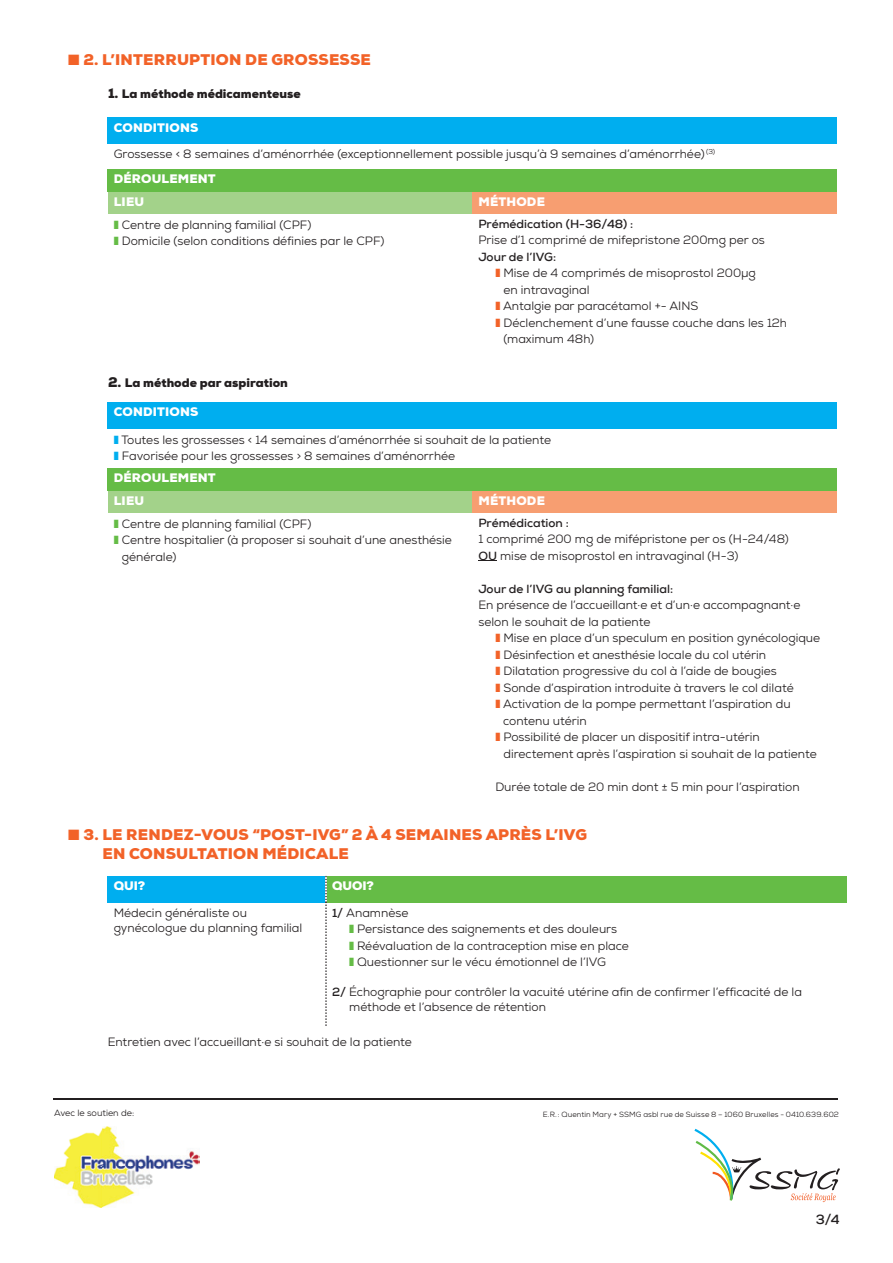
<style>
.page{position:relative;width:893px;height:1263px;background:#fff}
.page>*{position:absolute;margin:0;border:0;box-sizing:border-box;transform-origin:0 0}
.t1{font:900 15px/19.5px "Nexa";letter-spacing:.015em;color:#f26228}
.t2{font:700 13.5px "Nexa";color:#231f20}
.t3{font:12px/16.5px "Nexa";color:#231f20}
.t4{font:700 12px "Nexa";color:#231f20}
.t5{font:900 12px/22.6px "Nexa";letter-spacing:.015em;color:#fff}
.t6{font:900 12px "Nexa";color:#231f20}
.t7{font:9px "Nexa";color:#231f20}
.t8{font:7.5px "Nexa";letter-spacing:.015em;color:#231f20}
.s1{font-size:13.5px}
.s2{font-weight:900;color:#fff}
.s3{color:#65bc46}
.s4{color:#f26228}
.s5{color:#00aeef}
.s6{font-weight:700}
</style>
<div class="page">
<svg style="left:694px;top:1129px;width:146px;height:73px"></svg>
<hr style="left:53px;top:1098px;width:785px;height:2px;background:#231f20">
<img style="left:54px;top:1127px;width:145px;height:80px">
<div style="left:108px;top:118px;width:729px;height:26px;background:#00aeef"></div>
<div style="left:108px;top:402px;width:729px;height:26px;background:#00aeef"></div>
<div style="left:108px;top:169px;width:729px;height:23px;background:#65bc46"></div>
<div style="left:108px;top:192px;width:364px;height:21px;background:#a3d28a"></div>
<div style="left:472px;top:192px;width:365px;height:21px;background:#f79e71"></div>
<div style="left:108px;top:468px;width:729px;height:23px;background:#65bc46"></div>
<div style="left:108px;top:491px;width:364px;height:21px;background:#a3d28a"></div>
<div style="left:472px;top:491px;width:365px;height:21px;background:#f79e71"></div>
<svg style="left:478px;top:560px;width:19px;height:1px"></svg>
<div style="left:108px;top:876px;width:218px;height:26px;background:#00aeef"></div>
<div style="left:326px;top:876px;width:521px;height:26px;background:#65bc46"></div>
<svg style="left:325px;top:876px;width:2px;height:150px"></svg>
<p class="t1" style="left:68px;top:50px;width:304px">■ 2. L’INTERRUPTION DE GROSSESSE</p>
<p class="t6" style="left:108px;top:86px;width:194px"><span class="s1">1.</span> La méthode médicamenteuse</p>
<p class="t3" style="left:114px;top:115px;width:603px;line-height:26.4px"><span class="s2">CONDITIONS<br></span>Grossesse &lt; 8 semaines d’aménorrhée (exceptionnellement possible jusqu’à 9 semaines d’aménorrhée) <sup>(3)</sup></p>
<p class="t5" style="left:114px;top:168px;width:104px">DÉROULEMENT<br>LIEU</p>
<p class="t5" style="left:478px;top:191px;width:68px">MÉTHODE</p>
<p class="t3" style="left:114px;top:216px;width:272px"><span class="s3">❚</span> Centre de planning familial (CPF)<br><span class="s3">❚</span> Domicile (selon conditions définies par le CPF)</p>
<p class="t4" style="left:478px;top:216px;width:157px">Prémédication (H-36/48) :</p>
<p class="t3" style="left:478px;top:232px;width:288px">Prise d’1 comprimé de mifepristone 200mg per os</p>
<p class="t4" style="left:478px;top:249px;width:79px">Jour de l’IVG:</p>
<p class="t3" style="left:495px;top:265px;width:262px"><span class="s4">❚</span> Mise de 4 comprimés de misoprostol 200µg</p>
<p class="t3" style="left:503px;top:282px;width:88px">en intravaginal</p>
<p class="t3" style="left:495px;top:298px;width:205px"><span class="s4">❚</span> Antalgie par paracétamol +- AINS</p>
<p class="t3" style="left:495px;top:315px;width:293px"><span class="s4">❚</span> Déclenchement d’une fausse couche dans les 12h</p>
<p class="t3" style="left:503px;top:331px;width:92px">(maximum 48h)</p>
<p class="t6" style="left:108px;top:375px;width:181px"><span class="s1">2.</span> La méthode par aspiration</p>
<p class="t5" style="left:114px;top:401px;width:86px">CONDITIONS</p>
<p class="t3" style="left:114px;top:431px;width:439px"><span class="s5">❚</span> Toutes les grossesses &lt; 14 semaines d’aménorrhée si souhait de la patiente <span class="s5">❚</span> Favorisée pour les grossesses &gt; 8 semaines d’aménorrhée</p>
<p class="t5" style="left:114px;top:467px;width:104px">DÉROULEMENT<br>LIEU</p>
<p class="t3" style="left:114px;top:515px;width:199px"><span class="s3">❚</span> Centre de planning familial (CPF)</p>
<p class="t3" style="left:114px;top:532px;width:340px"><span class="s3">❚</span> Centre hospitalier (à proposer si souhait d’une anesthésie</p>
<p class="t3" style="left:122px;top:548px;width:56px">générale)</p>
<p class="t5" style="left:478px;top:490px;width:68px">MÉTHODE</p>
<p class="t4" style="left:478px;top:515px;width:92px">Prémédication :</p>
<p class="t3" style="left:478px;top:531px;width:312px">1 comprimé 200 mg de mifépristone per os (H-24/48)<br><span class="s6">OU</span> mise de misoprostol en intravaginal (H-3)</p>
<p class="t4" style="left:478px;top:581px;width:196px">Jour de l’IVG au planning familial:</p>
<p class="t3" style="left:478px;top:597px;width:324px">En présence de l’accueillant·e et d’un·e accompagnant·e selon le souhait de la patiente</p>
<p class="t3" style="left:495px;top:630px;width:326px"><span class="s4">❚</span> Mise en place d’un speculum en position gynécologique</p>
<p class="t3" style="left:495px;top:647px;width:272px"><span class="s4">❚</span> Désinfection et anesthésie locale du col utérin</p>
<p class="t3" style="left:495px;top:663px;width:283px"><span class="s4">❚</span> Dilatation progressive du col à l’aide de bougies</p>
<p class="t3" style="left:495px;top:680px;width:300px"><span class="s4">❚</span> Sonde d’aspiration introduite à travers le col dilaté</p>
<p class="t3" style="left:495px;top:696px;width:297px"><span class="s4">❚</span> Activation de la pompe permettant l’aspiration du</p>
<p class="t3" style="left:503px;top:713px;width:85px">contenu utérin</p>
<p class="t3" style="left:495px;top:729px;width:266px"><span class="s4">❚</span> Possibilité de placer un dispositif intra-utérin</p>
<p class="t3" style="left:503px;top:746px;width:315px">directement après l’aspiration si souhait de la patiente</p>
<p class="t3" style="left:495px;top:779px;width:306px">Durée totale de 20 min dont ± 5 min pour l’aspiration</p>
<p class="t1" style="left:102px;top:824px;width:486px;text-indent:-34px">■ 3. LE RENDEZ-VOUS “POST-IVG” 2 À 4 SEMAINES APRÈS L’IVG<br>EN CONSULTATION MÉDICALE</p>
<p class="t5" style="left:114px;top:875px;width:33px">QUI?</p>
<p class="t5" style="left:332px;top:875px;width:44px">QUOI?</p>
<p class="t3" style="left:114px;top:905px;width:190px;line-height:15px">Médecin généraliste ou gynécologue du planning familial</p>
<p class="t3" style="left:349px;top:904px;width:281px;text-indent:-17px"><span class="s6">1/</span> Anamnèse<br><span class="s3">❚</span> Persistance des saignements et des douleurs<br><span class="s3">❚</span> Réévaluation de la contraception mise en place <span class="s3">❚</span> Questionner sur le vécu émotionnel de l’IVG</p>
<p class="t3" style="left:349px;top:984px;width:454px;line-height:15px;text-indent:-17px"><span class="s6">2/</span> Échographie pour contrôler la vacuité utérine afin de confirmer l’efficacité de la méthode et l’absence de rétention</p>
<p class="t3" style="left:108px;top:1033px;width:306px">Entretien avec l’accueillant·e si souhait de la patiente</p>
<p class="t7" style="left:54px;top:1107px;width:82px">Avec le soutien de:</p>
<p class="t8" style="left:543px;top:1110px;width:298px">E.R. : Quentin Mary + SSMG asbl rue de Suisse 8 – 1060 Bruxelles - 0410.639.602</p>
<p class="t2" style="left:816px;top:1211px;width:26px">3/4</p>
</div>
